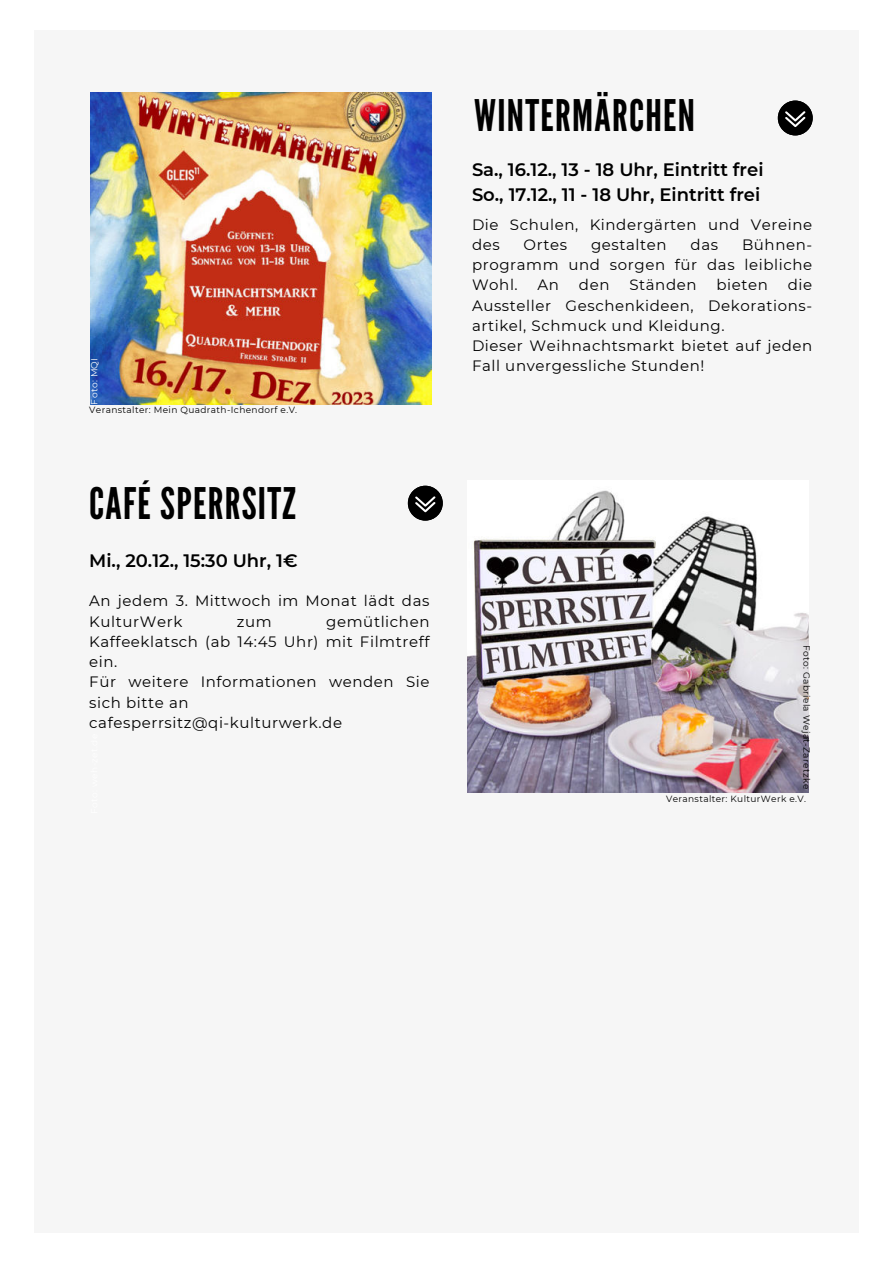
<style>
.page{position:relative;width:893px;height:1264px;background:#fff}
.page>*{position:absolute;margin:0;border:0;box-sizing:border-box;transform-origin:0 0}
.t1{font:43.5px "League Gothic";letter-spacing:.03em;color:#000}
.t2{font:600 18px/24.8px "Montserrat";color:#000}
.t3{font:15px/20.2px "Montserrat";letter-spacing:.04em;color:#000}
.t4{font:9px "Montserrat";letter-spacing:.04em;color:#000}
.t5{font:9px "Montserrat";letter-spacing:.04em;color:#fff}
</style>
<div class="page">
<div style="left:34px;top:30px;width:824px;height:1202px;background:#f6f6f6"></div>
<img style="left:90px;top:92px;width:341px;height:313px">
<img style="left:468px;top:491px;width:340px;height:301px">
<svg style="left:408px;top:486px;width:34px;height:34px"></svg>
<svg style="left:777px;top:101px;width:35px;height:34px"></svg>
<p class="t5" style="left:88px;top:404px;width:48px;rotate:-90deg">Foto: MQI</p>
<p class="t4" style="left:89px;top:403px;width:209px">Veranstalter: Mein Quadrath-Ichendorf e.V.</p>
<h1 class="t1" style="left:89px;top:477px;width:208px">CAFÉ SPERRSITZ</h1>
<p class="t2" style="left:89px;top:547px;width:210px">Mi., 20.12., 15:30 Uhr, 1€</p>
<p class="t3" style="left:89px;top:590px;width:342px">An jedem 3. Mittwoch im Monat lädt das<br>KulturWerk</p>
<p class="t3" style="left:89px;top:610px;width:342px;text-indent:237px">gemütlichen<br>Kaffeeklatsch (ab 14:45 Uhr) mit Filmtreff ein.<br>Für weitere Informationen wenden Sie sich bitte an cafesperrsitz@qi-kulturwerk.de</p>
<p class="t3" style="left:237px;top:610px;width:36px">zum</p>
<h1 class="t1" style="left:474px;top:90px;width:222px">WINTERMÄRCHEN</h1>
<p class="t2" style="left:472px;top:156px;width:293px">Sa., 16.12., 13 - 18 Uhr, Eintritt frei<br>So., 17.12., 11 - 18 Uhr, Eintritt frei</p>
<p class="t3" style="left:472px;top:214px;width:342px">Die Schulen, Kindergärten und Vereine des</p>
<p class="t3" style="left:472px;top:234px;width:342px;text-align:justify;text-indent:270px">Bühnen&shy;programm und sorgen für das leibliche Wohl.</p>
<p class="t3" style="left:523px;top:234px;width:45px">Ortes</p>
<p class="t3" style="left:591px;top:234px;width:77px">gestalten</p>
<p class="t3" style="left:690px;top:234px;width:29px">das</p>
<p class="t3" style="left:472px;top:274px;width:342px;text-indent:316px">die<br>Aussteller Geschenkideen, Dekorations&shy;artikel, Schmuck und Kleidung.<br>Dieser Weihnachtsmarkt bietet auf jeden<br>Fall unvergessliche Stunden!</p>
<p class="t3" style="left:537px;top:274px;width:23px">An</p>
<p class="t3" style="left:579px;top:274px;width:32px">den</p>
<p class="t3" style="left:629px;top:274px;width:69px">Ständen</p>
<p class="t3" style="left:716px;top:274px;width:53px">bieten</p>
<p class="t4" style="left:813px;top:644px;width:146px;rotate:90deg">Foto: Gabriela Wejat-Zaretzke</p>
<p class="t4" style="left:666px;top:792px;width:141px">Veranstalter: KulturWerk e.V.</p>
</div>
